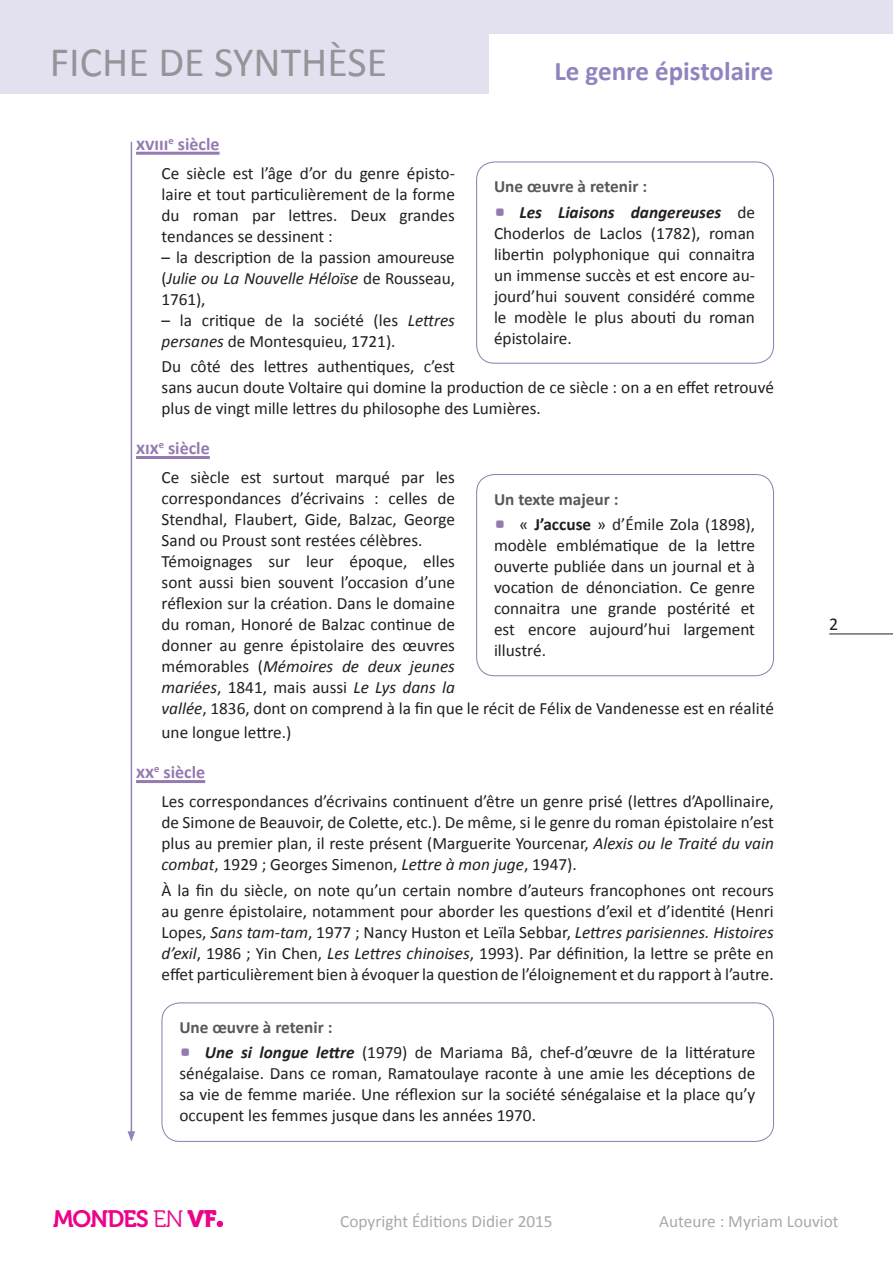
<style>
.page{position:relative;width:893px;height:1263px;background:#fff}
.page>*{position:absolute;margin:0;border:0;box-sizing:border-box;transform-origin:0 0}
.t1{font:42px "Calibri";color:#939598}
.t2{font:700 27px "Calibri";color:#9184be}
.t3{font:23.7px "Museo 700";letter-spacing:-.05em;color:#ed028c}
.dates_souligné{font:700 18px "Calibri";color:#947ab0}
.t4{font:18px "Calibri";color:#231f20}
.TC_retrait_6mm{font:17.25px/21px "Calibri";color:#231f20}
.TEXT_C{font:17.25px/21px "Calibri";color:#231f20;text-align:justify}
.Tc_retrait_6_sans{font:17.25px/21px "Calibri";color:#231f20;text-align:justify}
.TC_retrait_6mm___1{font:17.25px/21px "Calibri";color:#231f20}
.t5{font:17.25px "Calibri";color:#a8a9ad}
.sous-titre_bold{font:700 17.25px "Calibri";color:#57585a}
.s1{font-style:italic}
.s2{font-weight:700;font-style:italic}
.s3{font-weight:700}
.s4{font-family:"Museo 300"}
.s5{font-family:"Museo 900"}
</style>
<div class="page">
<hr style="left:829px;top:633px;width:64px;height:1px;background:#231f20">
<div style="left:0;top:0;width:893px;height:94px;background:#e3e1f0"></div>
<div style="left:489px;top:34px;width:404px;height:82px;background:#fff"></div>
<svg style="left:217px;top:1221px;width:6px;height:6px"></svg>
<hr style="left:136px;top:152px;width:84px;height:3px;background:#947ab0">
<hr style="left:136px;top:456px;width:74px;height:3px;background:#947ab0">
<hr style="left:136px;top:780px;width:69px;height:3px;background:#947ab0">
<div style="left:476px;top:162px;width:298px;height:202px;border:1px solid #947ab0;border-radius:18px"></div>
<div style="left:476px;top:474px;width:298px;height:202px;border:1px solid #947ab0;border-radius:18px"></div>
<div style="left:162px;top:1002px;width:612px;height:140px;border:1px solid #947ab0;border-radius:18px"></div>
<hr style="left:131px;top:142px;width:1px;height:991px;background:#9184be">
<svg style="left:128px;top:1131px;width:7px;height:11px"></svg>
<h1 class="t1" style="left:50px;top:36px;width:339px">FICHE DE SYNTHÈSE</h1>
<h2 class="t2" style="left:554px;top:53px;width:220px">Le genre épistolaire</h2>
<p class="dates_souligné" style="left:136px;top:132px;width:85px">xviii<sup>e</sup> siècle</p>
<p class="Tc_retrait_6_sans" style="left:162px;top:163px;width:295px">Ce siècle est l’âge d’or du genre épisto&shy;laire et tout particulièrement de la forme du roman par lettres. Deux grandes tendances se dessinent :</p>
<p class="Tc_retrait_6_sans" style="left:162px;top:247px;width:295px">– la description de la passion amoureuse (<span class="s1">Julie ou La Nouvelle Héloïse</span> de Rousseau, 1761),</p>
<p class="TC_retrait_6mm___1" style="left:162px;top:310px;width:295px">– la critique de la société (les <span class="s1">Lettres persanes</span> de Montesquieu, 1721).</p>
<p class="TC_retrait_6mm" style="left:162px;top:356px;width:614px">Du côté des lettres authentiques, c’est<br>sans aucun doute Voltaire qui domine la production de ce siècle : on a en effet retrouvé plus de vingt mille lettres du philosophe des Lumières.</p>
<p class="dates_souligné" style="left:136px;top:436px;width:75px">xix<sup>e</sup> siècle</p>
<p class="Tc_retrait_6_sans" style="left:162px;top:467px;width:295px">Ce siècle est surtout marqué par les correspondances d’écrivains : celles de Stendhal, Flaubert, Gide, Balzac, George Sand ou Proust sont restées célèbres.</p>
<p class="TC_retrait_6mm" style="left:162px;top:551px;width:614px">Témoignages sur leur époque, elles<br>sont aussi bien souvent l’occasion d’une<br>réflexion sur la création. Dans le domaine<br>du roman, Honoré de Balzac continue de<br>donner au genre épistolaire des œuvres<br>mémorables (<span class="s1">Mémoires de deux jeunes<br>mariées</span>, 1841, mais aussi <span class="s1">Le Lys dans la<br>vallée</span>, 1836, dont on comprend à la fin que le récit de Félix de Vandenesse est en réalité</p>
<p class="TC_retrait_6mm" style="left:162px;top:722px;width:131px">une longue lettre.)</p>
<p class="dates_souligné" style="left:136px;top:760px;width:71px">xx<sup>e</sup> siècle</p>
<p class="TC_retrait_6mm" style="left:162px;top:791px;width:614px;text-align:justify">Les correspondances d’écrivains continuent d’être un genre prisé (lettres d’Apollinaire, de Simone de Beauvoir, de Colette, etc.). De même, si le genre du roman épistolaire n’est plus au premier plan, il reste présent (Marguerite Yourcenar, <span class="s1">Alexis ou le Traité du vain combat</span>, 1929 ; Georges Simenon, <span class="s1">Lettre à mon juge</span>, 1947).</p>
<p class="TC_retrait_6mm" style="left:162px;top:879px;width:614px;text-align:justify">À la fin du siècle, on note qu’un certain nombre d’auteurs francophones ont recours au genre épistolaire, notamment pour aborder les questions d’exil et d’identité (Henri Lopes, <span class="s1">Sans tam-tam</span>, 1977 ; Nancy Huston et Leïla Sebbar, <span class="s1">Lettres parisiennes. Histoires d’exil</span>, 1986 ; Yin Chen, <span class="s1">Les Lettres chinoises</span>, 1993). Par définition, la lettre se prête en effet particulièrement bien à évoquer la question de l’éloignement et du rapport à l’autre.</p>
<p class="sous-titre_bold" style="left:494px;top:176px;width:155px">Une œuvre à retenir :</p>
<p class="TEXT_C" style="left:494px;top:201px;width:263px;text-indent:26px"><span class="s2">Les Liaisons dangereuses</span> de Choderlos de Laclos (1782), roman libertin polyphonique qui connaitra un immense succès et est encore au&shy;jourd’hui souvent considéré comme le modèle le plus abouti du roman épistolaire.</p>
<p class="sous-titre_bold" style="left:494px;top:488px;width:126px">Un texte majeur :</p>
<p class="TEXT_C" style="left:494px;top:514px;width:263px;text-indent:26px">« <span class="s3">J’accuse</span> » d’Émile Zola (1898), modèle emblématique de la lettre ouverte publiée dans un journal et à vocation de dénonciation. Ce genre connaitra une grande postérité et est encore aujourd’hui largement illustré.</p>
<p class="sous-titre_bold" style="left:179px;top:1016px;width:155px">Une œuvre à retenir :</p>
<p class="TEXT_C" style="left:179px;top:1042px;width:578px;text-indent:26px"><span class="s2">Une si longue lettre</span> (1979) de Mariama Bâ, chef-d’œuvre de la littérature sénégalaise. Dans ce roman, Ramatoulaye raconte à une amie les déceptions de sa vie de femme mariée. Une réflexion sur la société sénégalaise et la place qu’y occupent les femmes jusque dans les années 1970.</p>
<p class="t4" style="left:829px;top:613px;width:11px">2</p>
<h3 class="t3" style="left:53px;top:1205px;width:165px">MONDES <span class="s4">EN</span> <span class="s5">VF</span></h3>
<p class="t5" style="left:340px;top:1210px;width:214px">Copyright Éditions Didier 2015</p>
<p class="t5" style="left:659px;top:1210px;width:181px">Auteure : Myriam Louviot</p>
</div>
